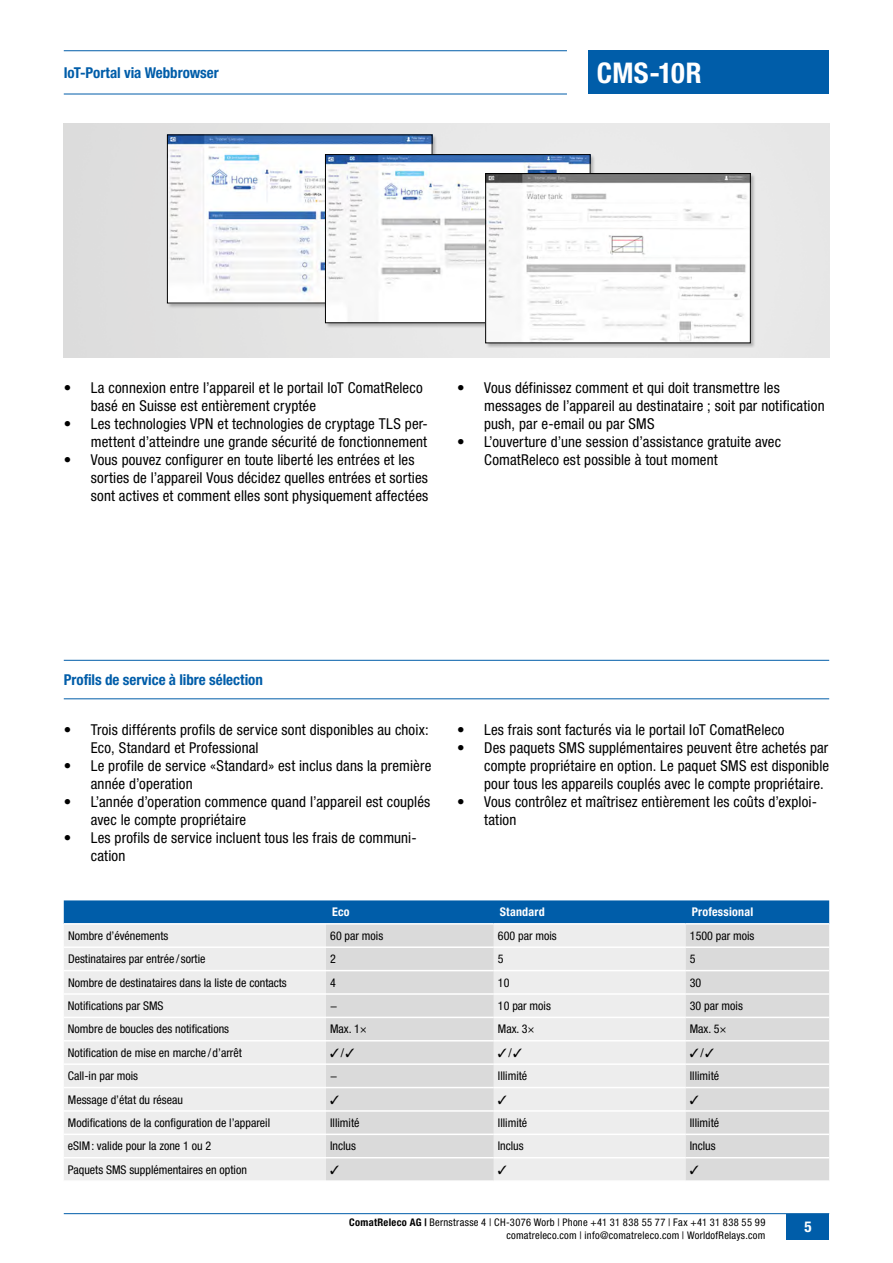
<style>
.page{position:relative;width:893px;height:1263px;background:#fff}
.page>*{position:absolute;margin:0;border:0;box-sizing:border-box;transform-origin:0 0}
.t1{font:700 condensed 28.5px "Helvetica Neue LT Std";letter-spacing:.015em;color:#fff}
.t2{font:condensed 15px/18px "Helvetica Neue LT Std";letter-spacing:.01em;color:#000}
.t3{font:700 condensed 15px "Helvetica Neue LT Std";letter-spacing:-.005em;color:#005da9}
.t4{font:700 condensed 15px "Helvetica Neue LT Std";color:#fff}
.t5{font:condensed 12px "Helvetica Neue LT Std";color:#000}
.t6{font:700 condensed 12px "Helvetica Neue LT Std";letter-spacing:.02em;color:#fff}
.t7{font:condensed 10.5px/12.6px "Helvetica Neue LT Std";letter-spacing:.025em;color:#000;text-align:right}
.s1{font-weight:700}
</style>
<div class="page">
<div style="left:588px;top:51px;width:241px;height:43px;background:#005da9"></div>
<hr style="left:64px;top:50px;width:503px;height:1px;background:#005da9">
<hr style="left:64px;top:94px;width:503px;height:1px;background:#005da9">
<hr style="left:64px;top:1213px;width:765px;height:1px;background:#005da9">
<div style="left:64px;top:900px;width:765px;height:23px;background:#005da9"></div>
<div style="left:64px;top:925px;width:262px;height:255px;background:#ededed"></div>
<svg style="left:326px;top:924px;width:503px;height:256px;background:#e1e1e1"></svg>
<hr style="left:64px;top:946px;width:262px;height:2px;background:#fff">
<hr style="left:326px;top:946px;width:168px;height:2px;background:#fff">
<hr style="left:494px;top:946px;width:192px;height:2px;background:#fff">
<hr style="left:686px;top:946px;width:143px;height:2px;background:#fff">
<hr style="left:64px;top:970px;width:262px;height:1px;background:#fff">
<hr style="left:326px;top:970px;width:168px;height:1px;background:#fff">
<hr style="left:494px;top:970px;width:192px;height:1px;background:#fff">
<hr style="left:686px;top:970px;width:143px;height:1px;background:#fff">
<hr style="left:64px;top:993px;width:262px;height:2px;background:#fff">
<hr style="left:326px;top:993px;width:168px;height:2px;background:#fff">
<hr style="left:494px;top:993px;width:192px;height:2px;background:#fff">
<hr style="left:686px;top:993px;width:143px;height:2px;background:#fff">
<hr style="left:64px;top:1017px;width:262px;height:1px;background:#fff">
<hr style="left:326px;top:1017px;width:168px;height:1px;background:#fff">
<hr style="left:494px;top:1017px;width:192px;height:1px;background:#fff">
<hr style="left:686px;top:1017px;width:143px;height:1px;background:#fff">
<hr style="left:64px;top:1040px;width:262px;height:1px;background:#fff">
<hr style="left:326px;top:1040px;width:168px;height:1px;background:#fff">
<hr style="left:494px;top:1040px;width:192px;height:1px;background:#fff">
<hr style="left:686px;top:1040px;width:143px;height:1px;background:#fff">
<hr style="left:64px;top:1063px;width:262px;height:2px;background:#fff">
<hr style="left:326px;top:1063px;width:168px;height:2px;background:#fff">
<hr style="left:494px;top:1063px;width:192px;height:2px;background:#fff">
<hr style="left:686px;top:1063px;width:143px;height:2px;background:#fff">
<hr style="left:64px;top:1087px;width:262px;height:1px;background:#fff">
<hr style="left:326px;top:1087px;width:168px;height:1px;background:#fff">
<hr style="left:494px;top:1087px;width:192px;height:1px;background:#fff">
<hr style="left:686px;top:1087px;width:143px;height:1px;background:#fff">
<hr style="left:64px;top:1110px;width:262px;height:2px;background:#fff">
<hr style="left:326px;top:1110px;width:168px;height:2px;background:#fff">
<hr style="left:494px;top:1110px;width:192px;height:2px;background:#fff">
<hr style="left:686px;top:1110px;width:143px;height:2px;background:#fff">
<hr style="left:64px;top:1133px;width:262px;height:2px;background:#fff">
<hr style="left:326px;top:1133px;width:168px;height:2px;background:#fff">
<hr style="left:494px;top:1133px;width:192px;height:2px;background:#fff">
<hr style="left:686px;top:1133px;width:143px;height:2px;background:#fff">
<hr style="left:64px;top:1157px;width:262px;height:1px;background:#fff">
<hr style="left:326px;top:1157px;width:168px;height:1px;background:#fff">
<hr style="left:494px;top:1157px;width:192px;height:1px;background:#fff">
<hr style="left:686px;top:1157px;width:143px;height:1px;background:#fff">
<div style="left:787px;top:1214px;width:42px;height:25px;background:#005da9"></div>
<div style="left:166px;top:134px;width:590px;height:214px;background:#000;opacity:.25"></div>
<img style="left:169px;top:137px;width:261px;height:164px">
<img style="left:327px;top:156px;width:261px;height:165px">
<div style="left:325px;top:154px;width:265px;height:169px;border:1px solid #000"></div>
<img style="left:487px;top:175px;width:261px;height:166px">
<div style="left:485px;top:173px;width:265px;height:170px;border:1px solid #000"></div>
<hr style="left:64px;top:660px;width:765px;height:1px;background:#005da9">
<hr style="left:64px;top:698px;width:765px;height:1px;background:#005da9">
<svg style="left:331px;top:1095px;width:8px;height:9px"></svg>
<svg style="left:498px;top:1095px;width:8px;height:9px"></svg>
<svg style="left:690px;top:1095px;width:8px;height:9px"></svg>
<svg style="left:331px;top:1165px;width:8px;height:9px"></svg>
<svg style="left:498px;top:1165px;width:8px;height:9px"></svg>
<svg style="left:690px;top:1165px;width:8px;height:9px"></svg>
<p class="t3" style="left:64px;top:63px;width:157px">IoT-Portal via Webbrowser</p>
<h1 class="t1" style="left:597px;top:55px;width:106px">CMS-10R</h1>
<p class="t2" style="left:91px;top:379px;width:333px;text-indent:-27px">• La connexion entre l’appareil et le portail IoT ComatReleco basé en Suisse est entièrement cryptée</p>
<p class="t2" style="left:64px;top:415px;width:366px;text-align:right">• Les technologies VPN et technologies de cryptage TLS per&shy;mettent d’atteindre une grande sécurité de fonctionnement</p>
<p class="t2" style="left:91px;top:451px;width:339px;text-indent:-27px">• Vous pouvez configurer en toute liberté les entrées et les sorties de l’appareil Vous décidez quelles entrées et sorties sont actives et comment elles sont physiquement affectées</p>
<p class="t2" style="left:484px;top:379px;width:342px;text-indent:-27px">• Vous définissez comment et qui doit transmettre les messages de l’appareil au destinataire ; soit par notification push, par e-email ou par SMS</p>
<p class="t2" style="left:484px;top:433px;width:298px;text-indent:-27px">• L’ouverture d’une session d’assistance gratuite avec<br>ComatReleco est possible à tout moment</p>
<p class="t3" style="left:64px;top:670px;width:201px">Profils de service à libre sélection</p>
<p class="t2" style="left:91px;top:721px;width:339px;text-indent:-27px">• Trois différents profils de service sont disponibles au choix:<br>Eco, Standard et Professional</p>
<p class="t2" style="left:91px;top:757px;width:342px;text-indent:-27px">• Le profile de service «Standard» est inclus dans la première année d’operation</p>
<p class="t2" style="left:91px;top:793px;width:341px;text-indent:-27px">• L’année d’operation commence quand l’appareil est couplés avec le compte propriétaire</p>
<p class="t2" style="left:91px;top:829px;width:326px;text-indent:-27px">• Les profils de service incluent tous les frais de communi&shy;cation</p>
<p class="t2" style="left:457px;top:721px;width:329px">• Les frais sont facturés via le portail IoT ComatReleco</p>
<p class="t2" style="left:484px;top:739px;width:346px;text-align:justify;text-indent:-27px">• Des paquets SMS supplémentaires peuvent être achetés par compte propriétaire en option. Le paquet SMS est disponible pour tous les appareils couplés avec le compte propriétaire.</p>
<p class="t2" style="left:484px;top:793px;width:334px;text-indent:-27px">• Vous contrôlez et maîtrisez entièrement les coûts d’exploi&shy;tation</p>
<p class="t6" style="left:332px;top:905px;width:19px">Eco</p>
<p class="t6" style="left:500px;top:905px;width:46px">Standard</p>
<p class="t6" style="left:692px;top:905px;width:63px">Professional</p>
<p class="t5" style="left:68px;top:929px;width:102px">Nombre d’événements</p>
<p class="t5" style="left:330px;top:929px;width:55px">60 par mois</p>
<p class="t5" style="left:498px;top:929px;width:60px">600 par mois</p>
<p class="t5" style="left:690px;top:929px;width:66px">1500 par mois</p>
<p class="t5" style="left:68px;top:952px;width:139px">Destinataires par entrée / sortie</p>
<p class="t5" style="left:330px;top:952px;width:7px">2</p>
<p class="t5" style="left:498px;top:952px;width:7px">5</p>
<p class="t5" style="left:690px;top:952px;width:7px">5</p>
<p class="t5" style="left:68px;top:975px;width:220px">Nombre de destinataires dans la liste de contacts</p>
<p class="t5" style="left:330px;top:975px;width:7px">4</p>
<p class="t5" style="left:498px;top:975px;width:13px">10</p>
<p class="t5" style="left:690px;top:975px;width:13px">30</p>
<p class="t5" style="left:68px;top:999px;width:97px">Notifications par SMS</p>
<p class="t5" style="left:330px;top:999px;width:9px">−</p>
<p class="t5" style="left:498px;top:999px;width:55px">10 par mois</p>
<p class="t5" style="left:690px;top:999px;width:55px">30 par mois</p>
<p class="t5" style="left:68px;top:1022px;width:163px">Nombre de boucles des notifications</p>
<p class="t5" style="left:330px;top:1022px;width:38px">Max. 1×</p>
<p class="t5" style="left:498px;top:1022px;width:38px">Max. 3×</p>
<p class="t5" style="left:690px;top:1022px;width:38px">Max. 5×</p>
<p class="t5" style="left:68px;top:1045px;width:175px">Notification de mise en marche / d’arrêt</p>
<p class="t5" style="left:330px;top:1046px;width:26px">✓/✓</p>
<p class="t5" style="left:498px;top:1046px;width:26px">✓/✓</p>
<p class="t5" style="left:690px;top:1046px;width:26px">✓/✓</p>
<p class="t5" style="left:68px;top:1069px;width:72px">Call-in par mois</p>
<p class="t5" style="left:330px;top:1069px;width:9px">−</p>
<p class="t5" style="left:498px;top:1069px;width:31px">Illimité</p>
<p class="t5" style="left:690px;top:1069px;width:31px">Illimité</p>
<p class="t5" style="left:68px;top:1092px;width:117px">Message d’état du réseau</p>
<p class="t5" style="left:68px;top:1116px;width:204px">Modifications de la configuration de l’appareil</p>
<p class="t5" style="left:330px;top:1116px;width:31px">Illimité</p>
<p class="t5" style="left:498px;top:1116px;width:31px">Illimité</p>
<p class="t5" style="left:690px;top:1116px;width:31px">Illimité</p>
<p class="t5" style="left:68px;top:1139px;width:145px">eSIM: valide pour la zone 1 ou 2</p>
<p class="t5" style="left:330px;top:1139px;width:27px">Inclus</p>
<p class="t5" style="left:498px;top:1139px;width:27px">Inclus</p>
<p class="t5" style="left:690px;top:1139px;width:27px">Inclus</p>
<p class="t5" style="left:68px;top:1162px;width:181px">Paquets SMS supplémentaires en option</p>
<p class="t7" style="left:349px;top:1216px;width:418px"><span class="s1">ComatReleco AG |</span> Bernstrasse 4 | CH-3076 Worb | Phone +41 31 838 55 77 | Fax +41 31 838 55 99 comatreleco.com | info@comatreleco.com | WorldofRelays.com</p>
<p class="t4" style="left:804px;top:1217px;width:9px">5</p>
</div>
